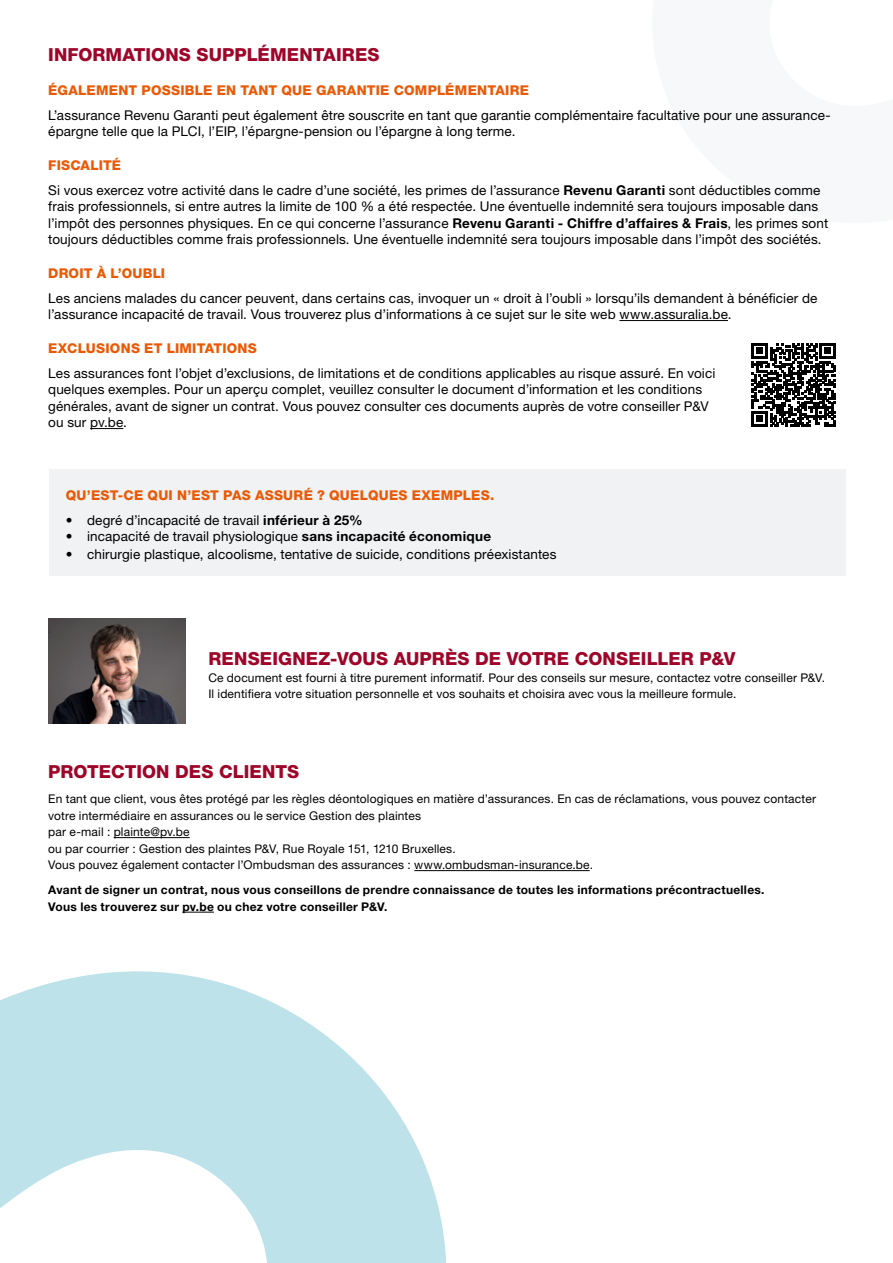
<style>
.page{position:relative;width:893px;height:1263px;background:#fff}
.page>*{position:absolute;margin:0;border:0;box-sizing:border-box;transform-origin:0 0}
.t1{font:800 18px "Helvetica Neue LT Std";letter-spacing:.005em;color:#9e0529}
.t2{font:13.5px/16.5px "Helvetica Neue LT Std";letter-spacing:.01em;color:#000}
.t3{font:800 13.5px "Helvetica Neue LT Std";letter-spacing:.02em;color:#ea5a06}
.t4{font:12px/16.5px "Helvetica Neue LT Std";letter-spacing:.015em;color:#000}
.t5{font:700 12px/16.5px "Helvetica Neue LT Std";letter-spacing:.02em;color:#000}
.s1{font-weight:800;color:#ea5a06}
.s2{font-weight:700}
</style>
<div class="page">
<svg style="left:0;top:971px;width:446px;height:292px;fill:#bde2e9"></svg>
<hr style="left:114px;top:837px;width:76px;height:1px;background:#000">
<hr style="left:414px;top:870px;width:176px;height:1px;background:#000">
<hr style="left:182px;top:912px;width:32px;height:1px;background:#000">
<hr style="left:619px;top:320px;width:109px;height:1px;background:#000">
<hr style="left:90px;top:428px;width:33px;height:1px;background:#000">
<div style="left:49px;top:470px;width:796px;height:106px;background:#f1f2f4"></div>
<svg style="left:752px;top:343px;width:84px;height:84px"></svg>
<img style="left:48px;top:619px;width:137px;height:104px">
<h1 class="t1" style="left:48px;top:44px;width:333px">INFORMATIONS SUPPLÉMENTAIRES</h1>
<p class="t3" style="left:48px;top:82px;width:482px">ÉGALEMENT POSSIBLE EN TANT QUE GARANTIE COMPLÉMENTAIRE</p>
<p class="t2" style="left:48px;top:106px;width:784px">L’assurance Revenu Garanti peut également être souscrite en tant que garantie complémentaire facultative pour une assurance&shy;épargne telle que la PLCI, l’EIP, l’épargne-pension ou l’épargne à long terme.</p>
<p class="t2" style="left:48px;top:152px;width:774px;line-height:25px"><span class="s1">FISCALITÉ<br></span>Si vous exercez votre activité dans le cadre d’une société, les primes de l’assurance <span class="s2">Revenu Garanti</span> sont déductibles comme</p>
<p class="t2" style="left:48px;top:198px;width:782px">frais professionnels, si entre autres la limite de 100 % a été respectée. Une éventuelle indemnité sera toujours imposable dans l’impôt des personnes physiques. En ce qui concerne l’assurance <span class="s2">Revenu Garanti - Chiffre d’affaires &amp; Frais</span>, les primes sont toujours déductibles comme frais professionnels. Une éventuelle indemnité sera toujours imposable dans l’impôt des sociétés.</p>
<p class="t3" style="left:48px;top:265px;width:118px">DROIT À L’OUBLI</p>
<p class="t2" style="left:48px;top:289px;width:771px">Les anciens malades du cancer peuvent, dans certains cas, invoquer un « droit à l’oubli » lorsqu’ils demandent à bénéficier de l’assurance incapacité de travail. Vous trouverez plus d’informations à ce sujet sur le site web www.assuralia.be.</p>
<p class="t3" style="left:48px;top:340px;width:210px">EXCLUSIONS ET LIMITATIONS</p>
<p class="t2" style="left:48px;top:364px;width:669px">Les assurances font l’objet d’exclusions, de limitations et de conditions applicables au risque assuré. En voici quelques exemples. Pour un aperçu complet, veuillez consulter le document d’information et les conditions générales, avant de signer un contrat. Vous pouvez consulter ces documents auprès de votre conseiller P&amp;V ou sur pv.be.</p>
<p class="t3" style="left:66px;top:487px;width:430px">QU’EST-CE QUI N’EST PAS ASSURÉ ? QUELQUES EXEMPLES.</p>
<p class="t2" style="left:66px;top:511px;width:298px">• degré d’incapacité de travail <span class="s2">inférieur à 25%</span></p>
<p class="t2" style="left:66px;top:528px;width:427px">• incapacité de travail physiologique <span class="s2">sans incapacité économique</span></p>
<p class="t2" style="left:66px;top:546px;width:492px">• chirurgie plastique, alcoolisme, tentative de suicide, conditions préexistantes</p>
<h1 class="t1" style="left:208px;top:648px;width:529px">RENSEIGNEZ-VOUS AUPRÈS DE VOTRE CONSEILLER P&amp;V</h1>
<p class="t4" style="left:208px;top:669px;width:618px">Ce document est fourni à titre purement informatif. Pour des conseils sur mesure, contactez votre conseiller P&amp;V.<br>Il identifiera votre situation personnelle et vos souhaits et choisira avec vous la meilleure formule.</p>
<h1 class="t1" style="left:48px;top:761px;width:252px">PROTECTION DES CLIENTS</h1>
<p class="t4" style="left:48px;top:791px;width:769px">En tant que client, vous êtes protégé par les règles déontologiques en matière d’assurances. En cas de réclamations, vous pouvez contacter votre intermédiaire en assurances ou le service Gestion des plaintes<br>par e-mail : plainte@pv.be<br>ou par courrier : Gestion des plaintes P&amp;V, Rue Royale 151, 1210 Bruxelles.<br>Vous pouvez également contacter l’Ombudsman des assurances : www.ombudsman-insurance.be.</p>
<p class="t5" style="left:48px;top:882px;width:718px">Avant de signer un contrat, nous vous conseillons de prendre connaissance de toutes les informations précontractuelles.<br>Vous les trouverez sur pv.be ou chez votre conseiller P&amp;V.</p>
</div>
